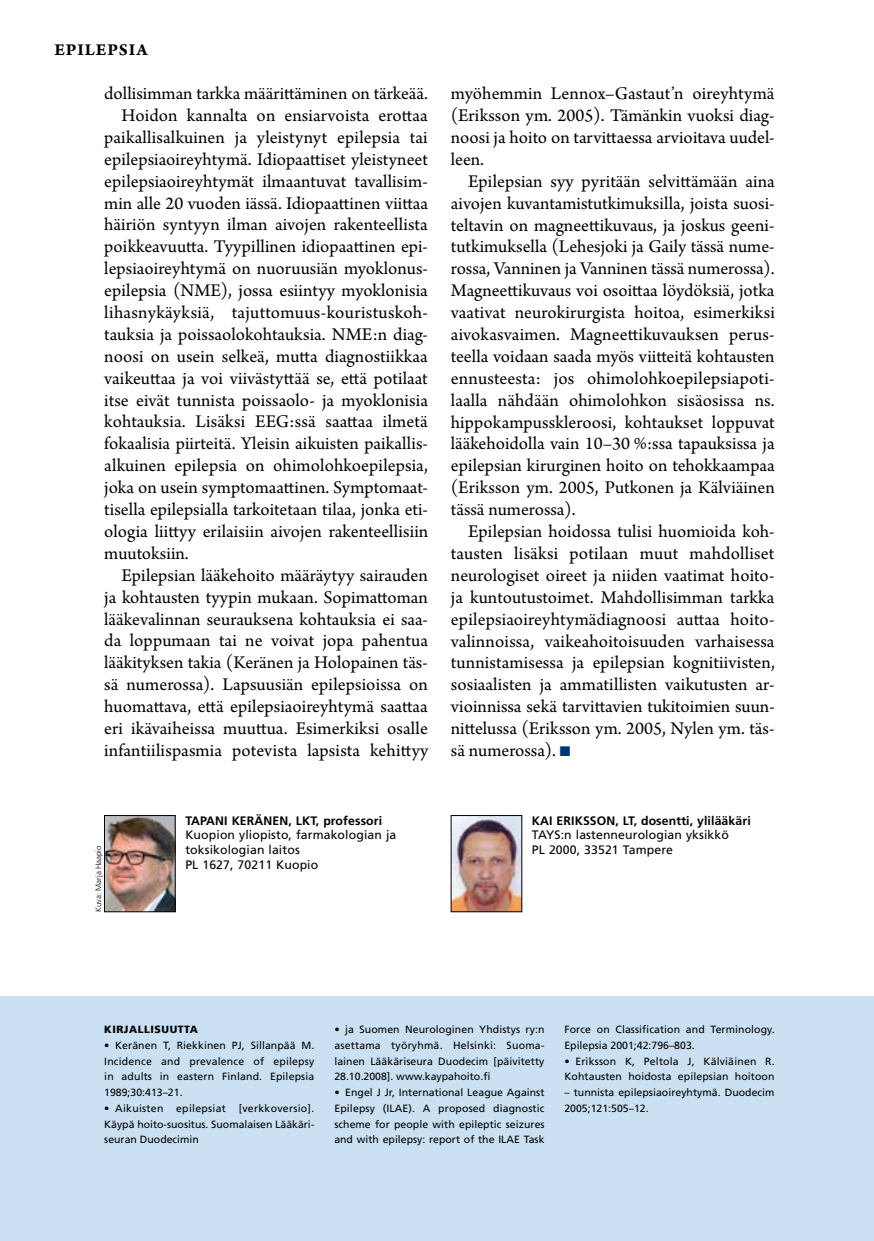
<style>
.page{position:relative;width:874px;height:1241px;background:#fff}
.page>*{position:absolute;margin:0;border:0;box-sizing:border-box;transform-origin:0 0}
.t1{font:18.9px/21.9px "Arno Pro";color:#000;text-align:justify}
.t2{font:17.5px "Arno Pro Bold Sm Text";letter-spacing:.05em;color:#000}
.t3{font:12.25px/14.9px "Frutiger LT Std";letter-spacing:.01em;color:#000}
.t4{font:700 12.25px "Frutiger LT Std";letter-spacing:.01em;color:#000}
.t5{font:10.5px/15.8px "Frutiger LT Std";letter-spacing:.005em;color:#000;text-align:justify}
.t6{font:900 10.5px "Frutiger LT Std";letter-spacing:.05em;color:#000}
.t7{font:300 7.88px "Frutiger LT Std";color:#000}
.s1{color:#003571}
</style>
<div class="page">
<div style="left:0;top:996px;width:873px;height:244px;background:#cbe1f3"></div>
<img style="left:106px;top:817px;width:67px;height:92px">
<div style="left:104px;top:815px;width:71px;height:96px;border:1px solid #000"></div>
<img style="left:452px;top:817px;width:67px;height:92px">
<p class="t2" style="left:54px;top:39px;width:95px">EPILEPSIA</p>
<p class="t1" style="left:104px;top:83px;width:325px">dollisimman tarkka määrittäminen on tärkeää.</p>
<p class="t1" style="left:122px;top:105px;width:307px">Hoidon kannalta on ensiarvoista erottaa</p>
<p class="t1" style="left:104px;top:127px;width:325px">paikallisalkuinen ja yleistynyt epilepsia tai</p>
<p class="t1" style="left:104px;top:149px;width:325px">epilepsiaoireyhtymä. Idiopaattiset yleistyneet</p>
<p class="t1" style="left:104px;top:171px;width:325px">epilepsiaoireyhtymät ilmaantuvat tavallisim‑</p>
<p class="t1" style="left:104px;top:193px;width:325px">min alle 20 vuoden iässä. Idiopaattinen viittaa</p>
<p class="t1" style="left:104px;top:215px;width:325px">häiriön syntyyn ilman aivojen rakenteellista</p>
<p class="t1" style="left:104px;top:237px;width:325px">poikkeavuutta. Tyypillinen idiopaattinen epi‑</p>
<p class="t1" style="left:104px;top:258px;width:324px">lepsiaoireyhtymä on nuoruusiän myoklonus-</p>
<p class="t1" style="left:104px;top:280px;width:325px">epilepsia (NME), jossa esiintyy myoklonisia</p>
<p class="t1" style="left:104px;top:302px;width:324px">lihasnykäyksiä, tajuttomuus-kouristuskoh-</p>
<p class="t1" style="left:104px;top:324px;width:325px">tauksia ja poissaolokohtauksia. NME:n diag‑</p>
<p class="t1" style="left:104px;top:346px;width:325px">noosi on usein selkeä, mutta diagnostiikkaa</p>
<p class="t1" style="left:104px;top:368px;width:325px">vaikeuttaa ja voi viivästyttää se, että potilaat</p>
<p class="t1" style="left:104px;top:390px;width:325px">itse eivät tunnista poissaolo- ja myoklonisia</p>
<p class="t1" style="left:104px;top:412px;width:325px">kohtauksia. Lisäksi EEG:ssä saattaa ilmetä</p>
<p class="t1" style="left:104px;top:433px;width:325px">fokaalisia piirteitä. Yleisin aikuisten paikallis‑</p>
<p class="t1" style="left:104px;top:455px;width:325px">alkuinen epilepsia on ohimolohkoepilepsia,</p>
<p class="t1" style="left:104px;top:477px;width:325px">joka on usein symptomaattinen. Symptomaat‑</p>
<p class="t1" style="left:104px;top:499px;width:325px">tisella epilepsialla tarkoitetaan tilaa, jonka eti‑</p>
<p class="t1" style="left:104px;top:521px;width:325px">ologia liittyy erilaisiin aivojen rakenteellisiin</p>
<p class="t1" style="left:104px;top:543px;width:86px">muutoksiin.</p>
<p class="t1" style="left:122px;top:565px;width:307px">Epilepsian lääkehoito määräytyy sairauden</p>
<p class="t1" style="left:104px;top:587px;width:325px">ja kohtausten tyypin mukaan. Sopimattoman</p>
<p class="t1" style="left:104px;top:608px;width:325px">lääkevalinnan seurauksena kohtauksia ei saa‑</p>
<p class="t1" style="left:104px;top:630px;width:325px">da loppumaan tai ne voivat jopa pahentua</p>
<p class="t1" style="left:104px;top:652px;width:325px">lääkityksen takia (Keränen ja Holopainen täs‑</p>
<p class="t1" style="left:104px;top:674px;width:325px">sä numerossa). Lapsuusiän epilepsioissa on</p>
<p class="t1" style="left:104px;top:696px;width:325px">huomattava, että epilepsiaoireyhtymä saattaa</p>
<p class="t1" style="left:104px;top:718px;width:325px">eri ikävaiheissa muuttua. Esimerkiksi osalle</p>
<p class="t1" style="left:104px;top:740px;width:325px">infantiilispasmia potevista lapsista kehittyy</p>
<p class="t7" style="left:94px;top:911px;width:68px;rotate:-90deg">Kuva: Marja Haapio</p>
<p class="t4" style="left:185px;top:813px;width:198px">TAPANI KERÄNEN, LKT, professori</p>
<p class="t3" style="left:185px;top:827px;width:212px">Kuopion yliopisto, farmakologian ja toksikologian laitos<br>PL 1627, 70211 Kuopio</p>
<p class="t1" style="left:450px;top:84px;width:325px">myöhemmin Lennox–Gastaut’n oireyhtymä (Eriksson ym. 2005). Tämänkin vuoksi diag‑ noosi ja hoito on tarvittaessa arvioitava uudel‑ leen.</p>
<p class="t1" style="left:450px;top:171px;width:325px;text-indent:17px">Epilepsian syy pyritään selvittämään aina aivojen kuvantamistutkimuksilla, joista suosi‑ teltavin on magneettikuvaus, ja joskus geeni‑ tutkimuksella (Lehesjoki ja Gaily tässä nume‑ rossa, Vanninen ja Vanninen tässä numerossa).<br>Magneettikuvaus voi osoittaa löydöksiä, jotka vaativat neurokirurgista hoitoa, esimerkiksi aivokasvaimen. Magneettikuvauksen perus‑ teella voidaan saada myös viitteitä kohtausten ennusteesta: jos ohimolohkoepilepsiapoti‑ laalla nähdään ohimolohkon sisäosissa ns. hippokampusskleroosi, kohtaukset loppuvat lääkehoidolla vain 10–30 %:ssa tapauksissa ja epilepsian kirurginen hoito on tehokkaampaa (Eriksson ym. 2005, Putkonen ja Kälviäinen tässä numerossa).</p>
<p class="t1" style="left:450px;top:521px;width:325px;text-indent:17px">Epilepsian hoidossa tulisi huomioida koh‑ tausten lisäksi potilaan muut mahdolliset neurologiset oireet ja niiden vaatimat hoito&shy;ja kuntoutustoimet. Mahdollisimman tarkka epilepsiaoireyhtymädiagnoosi auttaa hoito‑ valinnoissa, vaikeahoitoisuuden varhaisessa tunnistamisessa ja epilepsian kognitiivisten, sosiaalisten ja ammatillisten vaikutusten ar&shy;vioinnissa sekä tarvittavien tukitoimien suun‑ nittelussa (Eriksson ym. 2005, Nylen ym. täs‑ sä numerossa). <span class="s1">■</span></p>
<p class="t4" style="left:531px;top:813px;width:220px">KAI ERIKSSON, LT, dosentti, ylilääkäri</p>
<p class="t3" style="left:531px;top:827px;width:198px">TAYS:n lastenneurologian yksikkö<br>PL 2000, 33521 Tampere</p>
<p class="t6" style="left:104px;top:1022px;width:95px">KIRJALLISUUTTA</p>
<p class="t5" style="left:104px;top:1037px;width:212px">• Keränen T, Riekkinen PJ, Sillanpää M.<br>Incidence and prevalence of epilepsy in adults in eastern Finland. Epilepsia 1989;30:413–21.</p>
<p class="t5" style="left:104px;top:1100px;width:212px">• Aikuisten epilepsiat [verkkoversio].<br>Käypä hoito-suositus. Suomalaisen Lääkäri&shy;seuran Duodecimin</p>
<p class="t5" style="left:334px;top:1021px;width:211px">• ja Suomen Neurologinen Yhdistys ry:n asettama työryhmä. Helsinki: Suoma&shy;lainen Lääkäriseura Duodecim [päivitetty 28.10.2008]. www.kaypahoito.fi</p>
<p class="t5" style="left:334px;top:1084px;width:212px">• Engel J Jr, International League Against Epilepsy (ILAE). A proposed diagnostic scheme for people with epileptic seizures and with epilepsy: report of the ILAE Task</p>
<p class="t5" style="left:564px;top:1021px;width:212px">Force on Classification and Terminology.<br>Epilepsia 2001;42:796–803.</p>
<p class="t5" style="left:564px;top:1052px;width:212px">• Eriksson K, Peltola J, Kälviäinen R.<br>Kohtausten hoidosta epilepsian hoitoon</p>
<p class="t5" style="left:564px;top:1084px;width:211px">– tunnista epilepsiaoireyhtymä. Duodecim<br>2005;121:505–12.</p>
</div>
